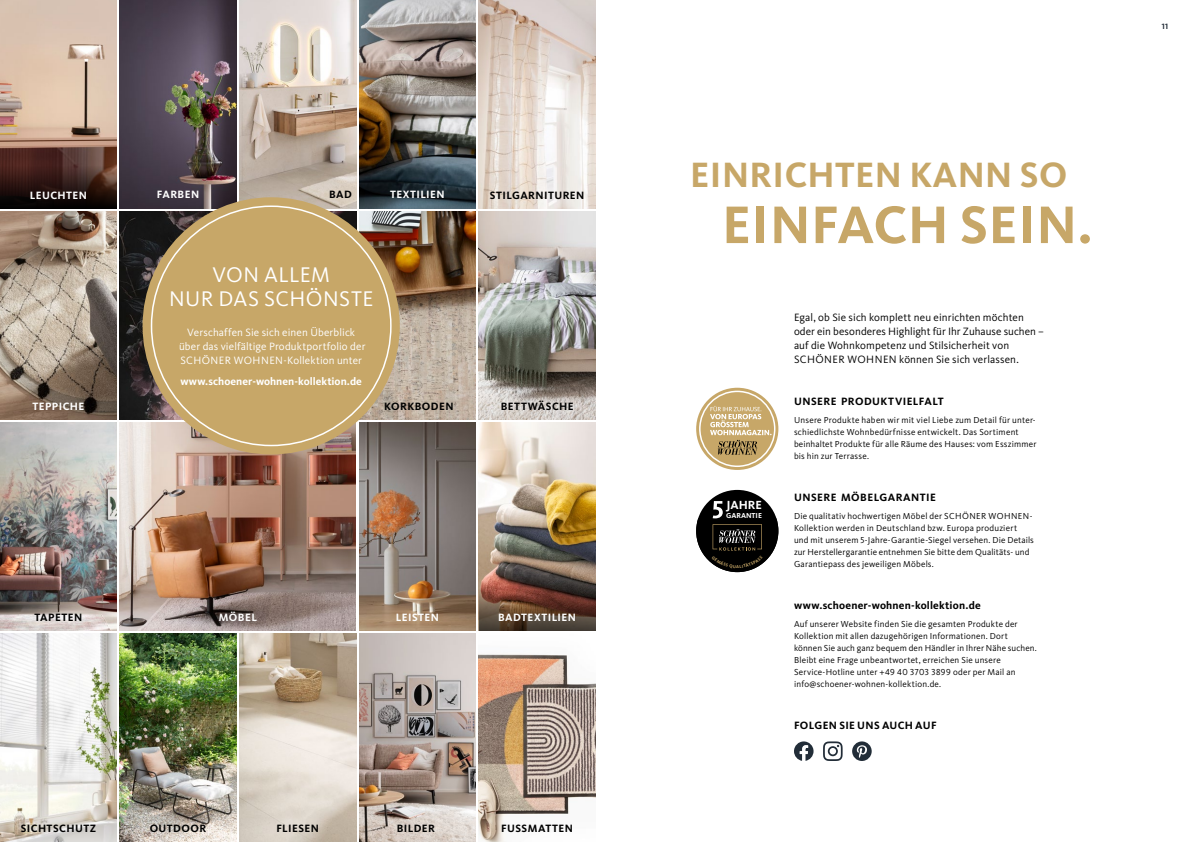
<style>
.page{position:relative;width:1191px;height:842px;background:#fff}
.page>*{position:absolute;margin:0;border:0;box-sizing:border-box;transform-origin:0 0}
.t1{font:700 54.7px "Kievit OT";letter-spacing:.01em;color:#c7a768}
.t2{font:700 36.5px "Kievit OT";letter-spacing:.01em;color:#c7a768}
.t3{font:22px/24px "Kievit OT";letter-spacing:.02em;color:#fff;text-align:center}
.t4{font:700 12.2px "Kievit OT";color:#fff}
.t5{font:11px/14px "Kievit OT";letter-spacing:.01em;color:#000}
.t6{font:700 11px "Kievit OT";letter-spacing:.04em;color:#000}
.t7{font:11px/14px "Kievit OT";letter-spacing:.01em;color:#fff;text-align:center}
.t8{font:700 11px "Kievit OT";letter-spacing:.035em;color:#fff}
.t9{font:700 11px "Kievit OT";letter-spacing:.02em;color:#000}
.t10{font:700 11px "Kievit OT";letter-spacing:.005em;color:#fff}
.t11{font:9px/12px "Kievit OT";letter-spacing:.02em;color:#000}
.t12{font:700 8px "Kievit OT";color:#222d38}
.t13{font:700 7.5px "Kievit OT";color:#fff}
</style>
<div class="page">
<img style="left:478px;top:422px;width:117px;height:166px">
<img style="left:359px;top:634px;width:117px;height:208px">
<svg style="left:479px;top:208px;width:116px;height:1px"></svg>
<img style="left:0;top:0;width:117px;height:166px">
<svg style="left:0;top:166px;width:117px;height:42px;background:#2c1814"></svg>
<svg style="left:478px;top:588px;width:117px;height:43px;background:#5d3e30"></svg>
<img style="left:120px;top:0;width:116px;height:208px">
<img style="left:239px;top:634px;width:117px;height:208px">
<img style="left:359px;top:211px;width:117px;height:209px">
<img style="left:478px;top:211px;width:117px;height:209px">
<img style="left:359px;top:0;width:117px;height:208px">
<img style="left:359px;top:422px;width:117px;height:209px">
<img style="left:120px;top:634px;width:116px;height:208px">
<img style="left:0;top:211px;width:117px;height:209px">
<img style="left:0;top:422px;width:117px;height:209px">
<img style="left:478px;top:654px;width:117px;height:188px">
<img style="left:120px;top:211px;width:236px;height:209px">
<img style="left:239px;top:0;width:117px;height:208px">
<img style="left:0;top:634px;width:117px;height:158px">
<svg style="left:0;top:792px;width:117px;height:50px;background:#dedad0"></svg>
<img style="left:478px;top:0;width:117px;height:208px">
<img style="left:120px;top:422px;width:236px;height:209px">
<div style="left:143px;top:197px;width:257px;height:257px;background:#c7a768;border-radius:50%"></div>
<svg style="left:794px;top:741px;width:19px;height:20px"></svg>
<svg style="left:823px;top:741px;width:19px;height:20px"></svg>
<svg style="left:852px;top:741px;width:19px;height:20px"></svg>
<div style="left:696px;top:490px;width:82px;height:82px;background:#000;border-radius:50%"></div>
<svg style="left:696px;top:388px;width:82px;height:82px"></svg>
<svg style="left:699px;top:391px;width:76px;height:76px"></svg>
<svg style="left:696px;top:501px;width:82px;height:71px"></svg>
<p class="t12" style="left:1161px;top:21px;width:8px">11</p>
<p class="t8" style="left:30px;top:189px;width:59px">LEUCHTEN</p>
<p class="t8" style="left:390px;top:188px;width:56px">TEXTILIEN</p>
<p class="t8" style="left:157px;top:188px;width:44px">FARBEN</p>
<p class="t6" style="left:329px;top:188px;width:24px">BAD</p>
<p class="t6" style="left:490px;top:189px;width:96px">STILGARNITUREN</p>
<h2 class="t2" style="left:690px;top:154px;width:378px">EINRICHTEN KANN SO</h2>
<h1 class="t1" style="left:722px;top:193px;width:372px">EINFACH SEIN.</h1>
<h3 class="t3" style="left:169px;top:263px;width:206px">VON ALLEM<br>NUR DAS SCHÖNSTE</h3>
<p class="t7" style="left:179px;top:325px;width:188px">Verschaffen Sie sich einen Überblick über das vielfältige Produktportfolio der<br>SCHÖNER WOHNEN-Kollektion unter</p>
<p class="t10" style="left:180px;top:375px;width:183px">www.schoener-wohnen-kollektion.de</p>
<p class="t5" style="left:794px;top:311px;width:251px">Egal, ob Sie sich komplett neu einrichten möchten oder ein besonderes Highlight für Ihr Zuhause suchen – auf die Wohnkompetenz und Stilsicherheit von SCHÖNER WOHNEN können Sie sich verlassen.</p>
<p class="t8" style="left:32px;top:400px;width:54px">TEPPICHE</p>
<p class="t6" style="left:384px;top:400px;width:71px">KORKBODEN</p>
<p class="t6" style="left:501px;top:400px;width:74px">BETTWÄSCHE</p>
<p class="t6" style="left:794px;top:395px;width:151px">UNSERE PRODUKTVIELFALT</p>
<p class="t11" style="left:794px;top:414px;width:244px">Unsere Produkte haben wir mit viel Liebe zum Detail für unter&shy;schiedlichste Wohnbedürfnisse entwickelt. Das Sortiment beinhaltet Produkte für alle Räume des Hauses: vom Esszimmer bis hin zur Terrasse.</p>
<h3 class="t4" style="left:726px;top:498px;width:37px">JAHRE</h3>
<p class="t13" style="left:726px;top:511px;width:37px">GARANTIE</p>
<p class="t6" style="left:794px;top:491px;width:143px">UNSERE MÖBELGARANTIE</p>
<p class="t11" style="left:794px;top:510px;width:241px">Die qualitativ hochwertigen Möbel der SCHÖNER WOHNEN-Kollektion werden in Deutschland bzw. Europa produziert und mit unserem 5-Jahre-Garantie-Siegel versehen. Die Details zur Herstellergarantie entnehmen Sie bitte dem Qualitäts- und Garantiepass des jeweiligen Möbels.</p>
<p class="t6" style="left:35px;top:611px;width:49px">TAPETEN</p>
<p class="t8" style="left:219px;top:611px;width:40px">MÖBEL</p>
<p class="t8" style="left:396px;top:611px;width:45px">LEISTEN</p>
<p class="t8" style="left:498px;top:611px;width:79px">BADTEXTILIEN</p>
<p class="t9" style="left:794px;top:599px;width:188px">www.schoener-wohnen-kollektion.de</p>
<p class="t11" style="left:794px;top:618px;width:244px">Auf unserer Website finden Sie die gesamten Produkte der Kollektion mit allen dazugehörigen Informationen. Dort können Sie auch ganz bequem den Händler in Ihrer Nähe suchen.<br>Bleibt eine Frage unbeantwortet, erreichen Sie unsere Service-Hotline unter +49 40 3703 3899 oder per Mail an info@schoener-wohnen-kollektion.de.</p>
<p class="t6" style="left:794px;top:719px;width:144px">FOLGEN SIE UNS AUCH AUF</p>
<p class="t6" style="left:21px;top:822px;width:77px">SICHTSCHUTZ</p>
<p class="t6" style="left:150px;top:822px;width:58px">OUTDOOR</p>
<p class="t6" style="left:397px;top:822px;width:40px">BILDER</p>
<p class="t6" style="left:276px;top:822px;width:44px">FLIESEN</p>
<p class="t6" style="left:501px;top:822px;width:73px">FUSSMATTEN</p>
</div>
